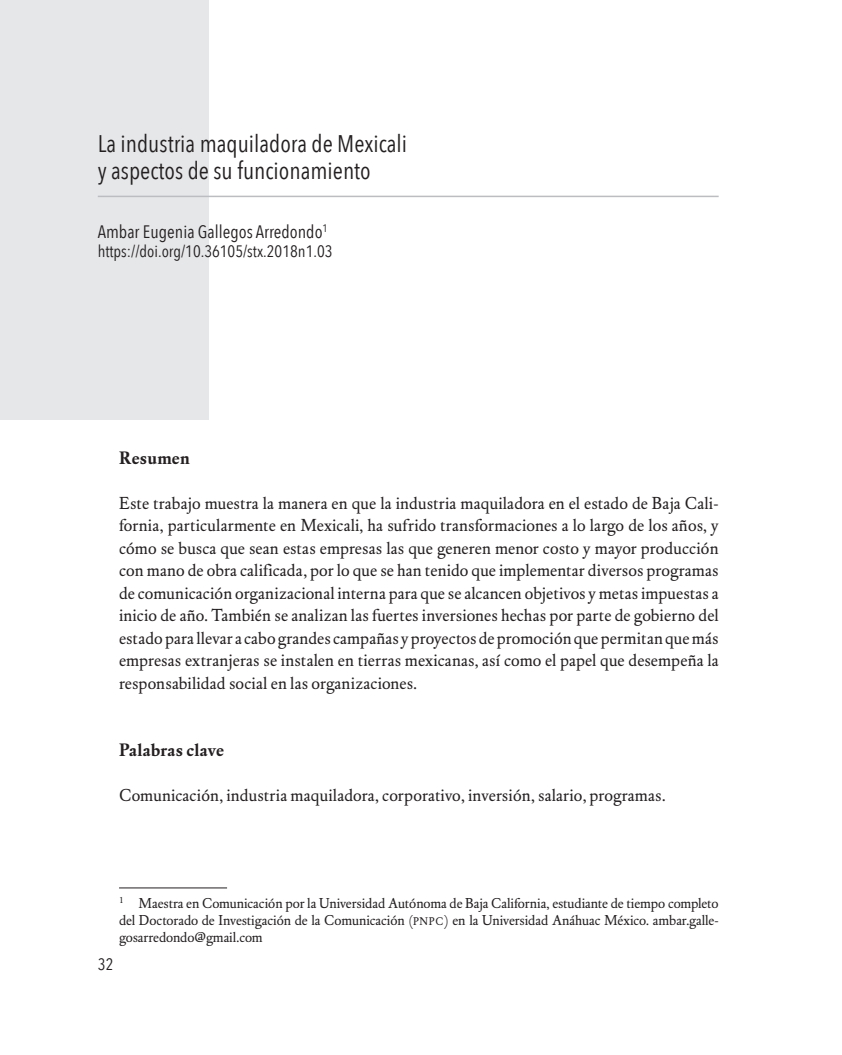
<style>
.page{position:relative;width:842px;height:1055px;background:#fff}
.page>*{position:absolute;margin:0;border:0;box-sizing:border-box;transform-origin:0 0}
.tit_1{font:24px/27px "Avenir Next Condensed";color:#231f20}
.autor{font:18px "Avenir Next Condensed";color:#231f20}
.Tit_2{font:700 18px "DTL Elzevir ST";letter-spacing:.01em;color:#231f20}
.Prim_parr{font:17.25px/22.5px "DTL Elzevir T";letter-spacing:.015em;color:#231f20;text-align:justify}
.autor-2{font:16.5px "Avenir Next Condensed";color:#231f20}
.footnote{font:14.25px/17.2px "DTL Elzevir T";color:#231f20;text-align:justify}
.s1{font-size:10.95px}
</style>
<div class="page">
<div style="left:0;top:0;width:208px;height:419px;background:#e6e7e9"></div>
<hr style="left:119px;top:887px;width:108px;height:1px;background:#231f20">
<hr style="left:98px;top:196px;width:621px;height:1px;background:#bcbdc0">
<p class="tit_1" style="left:98px;top:129px;width:311px">La industria maquiladora de Mexicali y aspectos de su funcionamiento</p>
<p class="autor" style="left:98px;top:216px;width:231px">Ambar Eugenia Gallegos Arredondo<sup>1</sup></p>
<p class="autor-2" style="left:98px;top:237px;width:236px">https://doi.org/10.36105/stx.2018n1.03</p>
<p class="Tit_2" style="left:119px;top:446px;width:72px">Resumen</p>
<p class="Prim_parr" style="left:119px;top:491px;width:601px">Este trabajo muestra la manera en que la industria maquiladora en el estado de Baja Cali&shy;fornia, particularmente en Mexicali, ha sufrido transformaciones a lo largo de los años, y cómo se busca que sean estas empresas las que generen menor costo y mayor producción con mano de obra calificada, por lo que se han tenido que implementar diversos programas de comunicación organizacional interna para que se alcancen objetivos y metas impuestas a inicio de año. También se analizan las fuertes inversiones hechas por parte de gobierno del estado para llevar a cabo grandes campañas y proyectos de promoción que permitan que más empresas extranjeras se instalen en tierras mexicanas, así como el papel que desempeña la responsabilidad social en las organizaciones.</p>
<p class="Tit_2" style="left:119px;top:739px;width:107px">Palabras clave</p>
<p class="Prim_parr" style="left:119px;top:784px;width:548px">Comunicación, industria maquiladora, corporativo, inversión, salario, programas.</p>
<p class="footnote" style="left:119px;top:894px;width:601px"><sup>1</sup> Maestra en Comunicación por la Universidad Autónoma de Baja California, estudiante de tiempo completo del Doctorado de Investigación de la Comunicación (<span class="s1">pnpc</span>) en la Universidad Anáhuac México. ambar.galle&shy;gosarredondo@gmail.com</p>
<p class="autor-2" style="left:98px;top:949px;width:17px">32</p>
</div>
